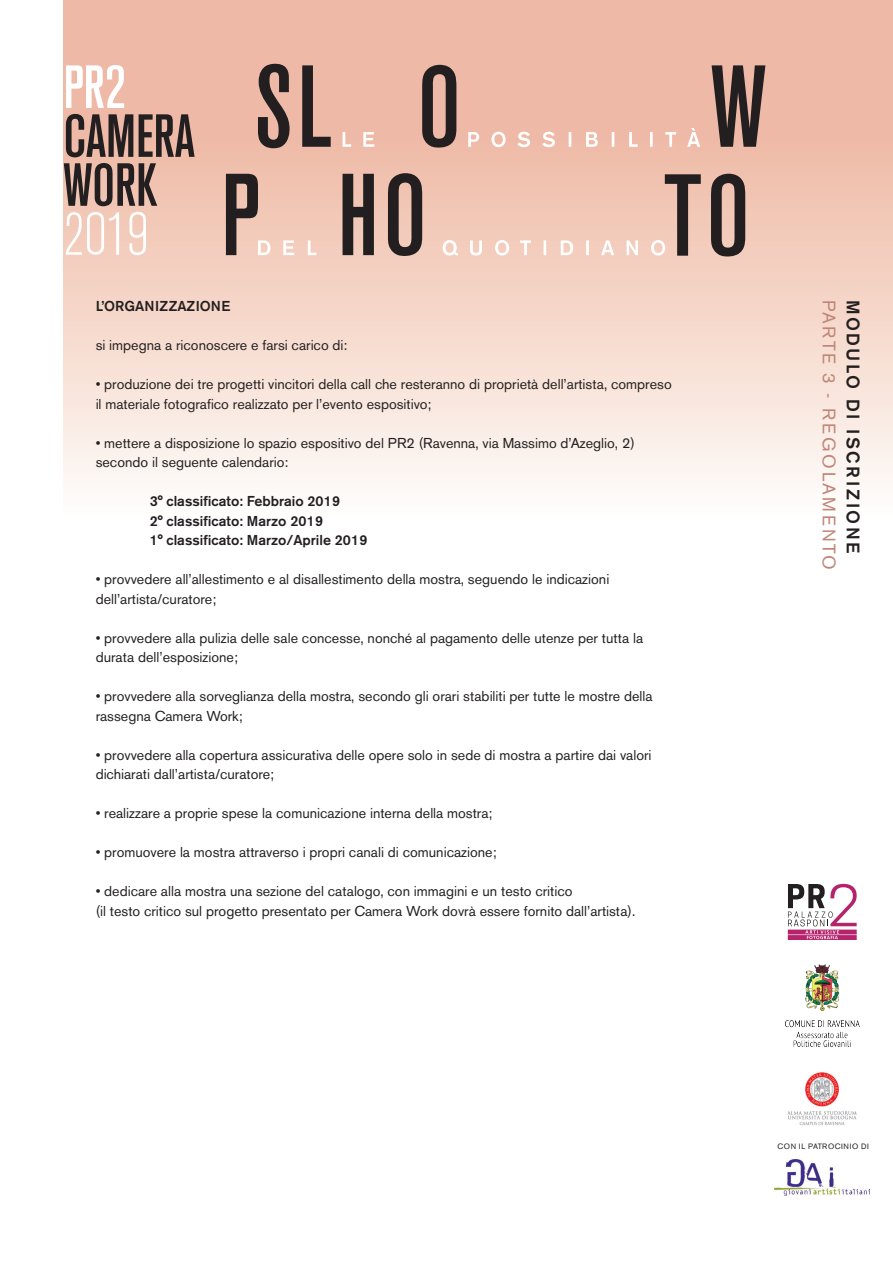
<style>
.page{position:relative;width:893px;height:1263px;background:#fff}
.page>*{position:absolute;margin:0;border:0;box-sizing:border-box;transform-origin:0 0}
.t1{font:18px "Akzidenz Grotesk BE";letter-spacing:.13em;color:#c08678}
.t2{font:500 18px "Akzidenz Grotesk BE";letter-spacing:.13em;color:#231f20}
.t3{font:14.25px/19.5px "Akzidenz Grotesk BE";color:#231f20}
.t4{font:500 14.25px "Akzidenz Grotesk BE";color:#231f20}
.t5{font:7.65px "Akzidenz Grotesk BE";letter-spacing:.07em;color:#231f20}
</style>
<div class="page">
<svg style="left:64px;top:0;width:829px;height:482px;background:#f3d1c3"></svg>
<svg style="left:258px;top:64px;width:73px;height:84px;background:#97776c"></svg>
<svg style="left:343px;top:173px;width:79px;height:83px;background:#7f6a63"></svg>
<svg style="left:422px;top:65px;width:34px;height:83px;background:#6c5750"></svg>
<svg style="left:712px;top:65px;width:53px;height:82px;background:#735c55"></svg>
<svg style="left:343px;top:132px;width:31px;height:15px"></svg>
<svg style="left:468px;top:128px;width:232px;height:19px;background:#f1c6b7"></svg>
<svg style="left:226px;top:173px;width:90px;height:82px;background:#c7a699"></svg>
<svg style="left:443px;top:174px;width:302px;height:83px;background:#d9b5a6"></svg>
<svg style="left:66px;top:212px;width:80px;height:43px"></svg>
<svg style="left:64px;top:163px;width:93px;height:43px;background:#7f6860"></svg>
<svg style="left:66px;top:114px;width:129px;height:43px;background:#80665e"></svg>
<svg style="left:66px;top:65px;width:58px;height:43px"></svg>
<img style="left:787px;top:1072px;width:70px;height:54px">
<img style="left:775px;top:1159px;width:94px;height:36px">
<svg style="left:788px;top:884px;width:69px;height:56px"></svg>
<img style="left:785px;top:964px;width:74px;height:82px">
<p class="t4" style="left:96px;top:297px;width:136px">L’ORGANIZZAZIONE</p>
<p class="t3" style="left:96px;top:335px;width:253px">si impegna a riconoscere e farsi carico di:</p>
<p class="t3" style="left:96px;top:374px;width:578px">• produzione dei tre progetti vincitori della call che resteranno di proprietà dell’artista, compreso il materiale fotografico realizzato per l’evento espositivo;</p>
<p class="t3" style="left:96px;top:433px;width:541px">• mettere a disposizione lo spazio espositivo del PR2 (Ravenna, via Massimo d’Azeglio, 2) secondo il seguente calendario:</p>
<p class="t4" style="left:150px;top:492px;width:192px">3° classificato: Febbraio 2019</p>
<p class="t4" style="left:150px;top:512px;width:175px">2° classificato: Marzo 2019</p>
<p class="t4" style="left:150px;top:531px;width:219px">1° classificato: Marzo/Aprile 2019</p>
<p class="t3" style="left:96px;top:569px;width:515px">• provvedere all’allestimento e al disallestimento della mostra, seguendo le indicazioni dell’artista/curatore;</p>
<p class="t3" style="left:96px;top:628px;width:549px">• provvedere alla pulizia delle sale concesse, nonché al pagamento delle utenze per tutta la durata dell’esposizione;</p>
<p class="t3" style="left:96px;top:686px;width:558px">• provvedere alla sorveglianza della mostra, secondo gli orari stabiliti per tutte le mostre della rassegna Camera Work;</p>
<p class="t3" style="left:96px;top:745px;width:557px">• provvedere alla copertura assicurativa delle opere solo in sede di mostra a partire dai valori dichiarati dall’artista/curatore;</p>
<p class="t3" style="left:96px;top:803px;width:398px">• realizzare a proprie spese la comunicazione interna della mostra;</p>
<p class="t3" style="left:96px;top:842px;width:402px">• promuovere la mostra attraverso i propri canali di comunicazione;</p>
<p class="t3" style="left:96px;top:881px;width:478px">• dedicare alla mostra una sezione del catalogo, con immagini e un testo critico</p>
<p class="t3" style="left:96px;top:901px;width:541px">(il testo critico sul progetto presentato per Camera Work dovrà essere fornito dall’artista).</p>
<p class="t1" style="left:840px;top:300px;width:271px;rotate:90deg">PARTE 3 - REGOLAMENTO</p>
<p class="t2" style="left:864px;top:300px;width:255px;rotate:90deg">MODULO DI ISCRIZIONE</p>
<p class="t5" style="left:777px;top:1142px;width:93px">CON IL PATROCINIO DI</p>
</div>
